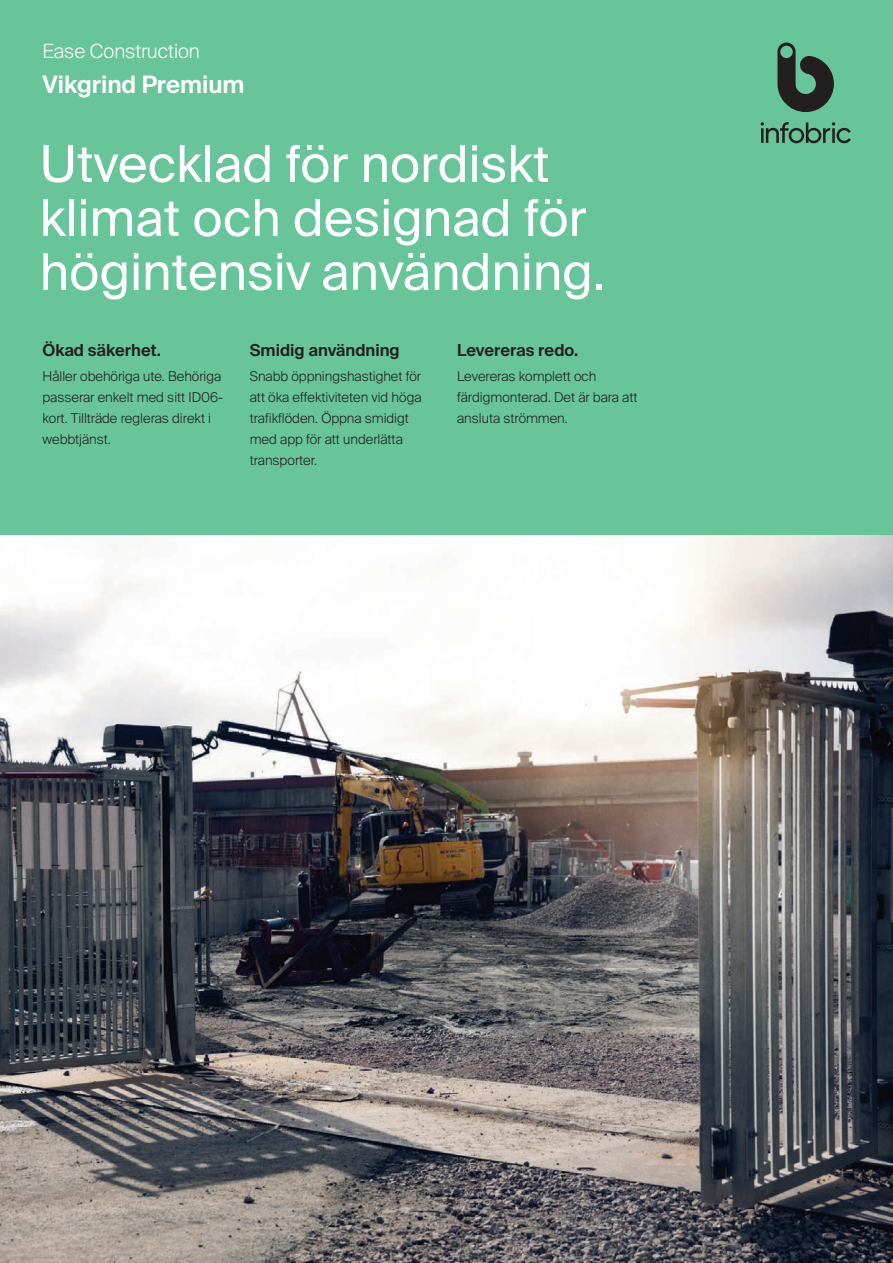
<style>
.page{position:relative;width:893px;height:1263px;background:#fff}
.page>*{position:absolute;margin:0;border:0;box-sizing:border-box;transform-origin:0 0}
.t1{font:51px/54px "Suisse Intl";color:#fff}
.t2{font:600 24px "Suisse Intl";color:#fff}
.t3{font:300 19.5px "Suisse Intl";color:#fff}
.t4{font:600 16.5px "Suisse Intl";color:#231f20}
.t5{font:300 13.5px/21px "Suisse Intl";color:#231f20}
</style>
<div class="page">
<div style="left:0;top:0;width:893px;height:540px;background:#68c499"></div>
<svg style="left:761px;top:122px;width:90px;height:21px"></svg>
<svg style="left:777px;top:42px;width:57px;height:70px"></svg>
<img style="left:0;top:536px;width:893px;height:727px">
<h3 class="t3" style="left:43px;top:39px;width:159px">Ease Construction</h3>
<h2 class="t2" style="left:43px;top:71px;width:204px">Vikgrind Premium</h2>
<h1 class="t1" style="left:40px;top:137px;width:567px">Utvecklad för nordiskt klimat och designad för högintensiv användning.</h1>
<p class="t4" style="left:43px;top:341px;width:120px">Ökad säkerhet.</p>
<p class="t5" style="left:43px;top:366px;width:182px">Håller obehöriga ute. Behöriga passerar enkelt med sitt ID06- kort. Tillträde regleras direkt i webbtjänst.</p>
<p class="t4" style="left:250px;top:341px;width:151px">Smidig användning</p>
<p class="t5" style="left:250px;top:366px;width:173px">Snabb öppningshastighet för att öka effektiviteten vid höga trafikflöden. Öppna smidigt med app för att underlätta transporter.</p>
<p class="t4" style="left:457px;top:341px;width:123px">Levereras redo.</p>
<p class="t5" style="left:457px;top:366px;width:182px">Levereras komplett och färdigmonterad. Det är bara att ansluta strömmen.</p>
</div>
